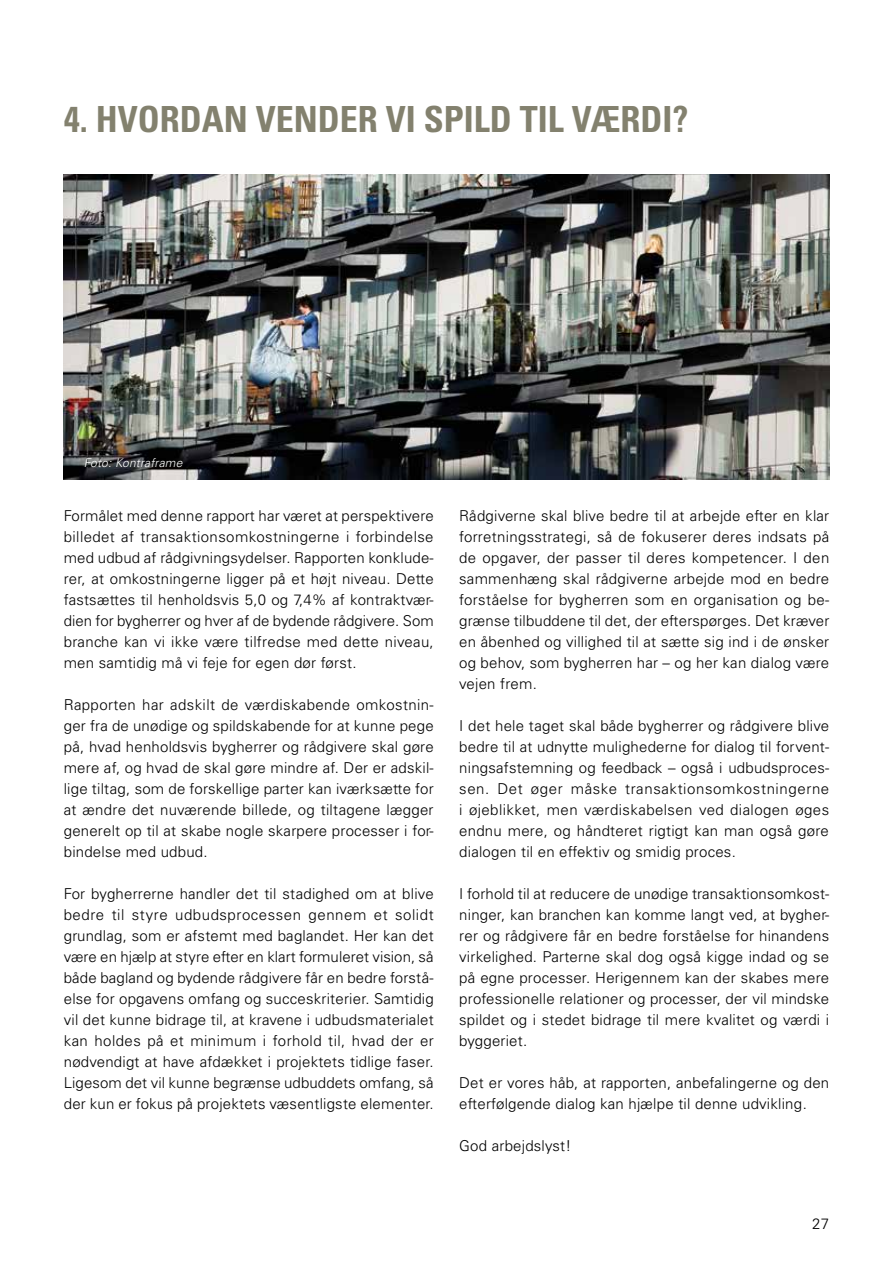
<style>
.page{position:relative;width:893px;height:1263px;background:#fff}
.page>*{position:absolute;margin:0;border:0;box-sizing:border-box;transform-origin:0 0}
.t1{font:700 condensed 36px "Univers LT Std";color:#83816e}
.t2{font:300 15px/21px "Univers LT Std";letter-spacing:.015em;color:#000;text-align:justify}
.t3{font:italic 300 12px "Univers";letter-spacing:.015em;color:#fff}
</style>
<div class="page">
<img style="left:64px;top:175px;width:765px;height:304px">
<h1 class="t1" style="left:64px;top:97px;width:626px">4. HVORDAN VENDER VI SPILD TIL VÆRDI?</h1>
<p class="t3" style="left:84px;top:455px;width:100px">Foto: Kontraframe</p>
<p class="t2" style="left:64px;top:505px;width:372px">Formålet med denne rapport har været at perspektivere billedet af transaktionsomkostningerne i forbindelse med udbud af rådgivningsydelser. Rapporten konklude&shy;rer, at omkostningerne ligger på et højt niveau. Dette fastsættes til henholdsvis 5,0 og 7,4% af kontraktvær&shy;dien for bygherrer og hver af de bydende rådgivere. Som branche kan vi ikke være tilfredse med dette niveau, men samtidig må vi feje for egen dør først.</p>
<p class="t2" style="left:64px;top:694px;width:372px">Rapporten har adskilt de værdiskabende omkostnin&shy;ger fra de unødige og spildskabende for at kunne pege på, hvad henholdsvis bygherrer og rådgivere skal gøre mere af, og hvad de skal gøre mindre af. Der er adskil&shy;lige tiltag, som de forskellige parter kan iværksætte for at ændre det nuværende billede, og tiltagene lægger generelt op til at skabe nogle skarpere processer i for&shy;bindelse med udbud.</p>
<p class="t2" style="left:64px;top:883px;width:372px">For bygherrerne handler det til stadighed om at blive bedre til styre udbudsprocessen gennem et solidt grundlag, som er afstemt med baglandet. Her kan det være en hjælp at styre efter en klart formuleret vision, så både bagland og bydende rådgivere får en bedre forstå&shy;else for opgavens omfang og succeskriterier. Samtidig vil det kunne bidrage til, at kravene i udbudsmaterialet kan holdes på et minimum i forhold til, hvad der er nødvendigt at have afdækket i projektets tidlige faser.<br>Ligesom det vil kunne begrænse udbuddets omfang, så der kun er fokus på projektets væsentligste elementer.</p>
<p class="t2" style="left:459px;top:505px;width:372px">Rådgiverne skal blive bedre til at arbejde efter en klar forretningsstrategi, så de fokuserer deres indsats på de opgaver, der passer til deres kompetencer. I den sammenhæng skal rådgiverne arbejde mod en bedre forståelse for bygherren som en organisation og be&shy;grænse tilbuddene til det, der efterspørges. Det kræver en åbenhed og villighed til at sætte sig ind i de ønsker og behov, som bygherren har – og her kan dialog være vejen frem.</p>
<p class="t2" style="left:459px;top:715px;width:372px">I det hele taget skal både bygherrer og rådgivere blive bedre til at udnytte mulighederne for dialog til forvent&shy;ningsafstemning og feedback – også i udbudsproces&shy;sen. Det øger måske transaktionsomkostningerne i øjeblikket, men værdiskabelsen ved dialogen øges endnu mere, og håndteret rigtigt kan man også gøre dialogen til en effektiv og smidig proces.</p>
<p class="t2" style="left:459px;top:883px;width:372px">I forhold til at reducere de unødige transaktionsomkost&shy;ninger, kan branchen kan komme langt ved, at bygher&shy;rer og rådgivere får en bedre forståelse for hinandens virkelighed. Parterne skal dog også kigge indad og se på egne processer. Herigennem kan der skabes mere professionelle relationer og processer, der vil mindske spildet og i stedet bidrage til mere kvalitet og værdi i byggeriet.</p>
<p class="t2" style="left:459px;top:1072px;width:372px">Det er vores håb, at rapporten, anbefalingerne og den efterfølgende dialog kan hjælpe til denne udvikling.</p>
<p class="t2" style="left:459px;top:1135px;width:114px">God arbejdslyst!</p>
<p class="t2" style="left:812px;top:1213px;width:18px">27</p>
</div>
